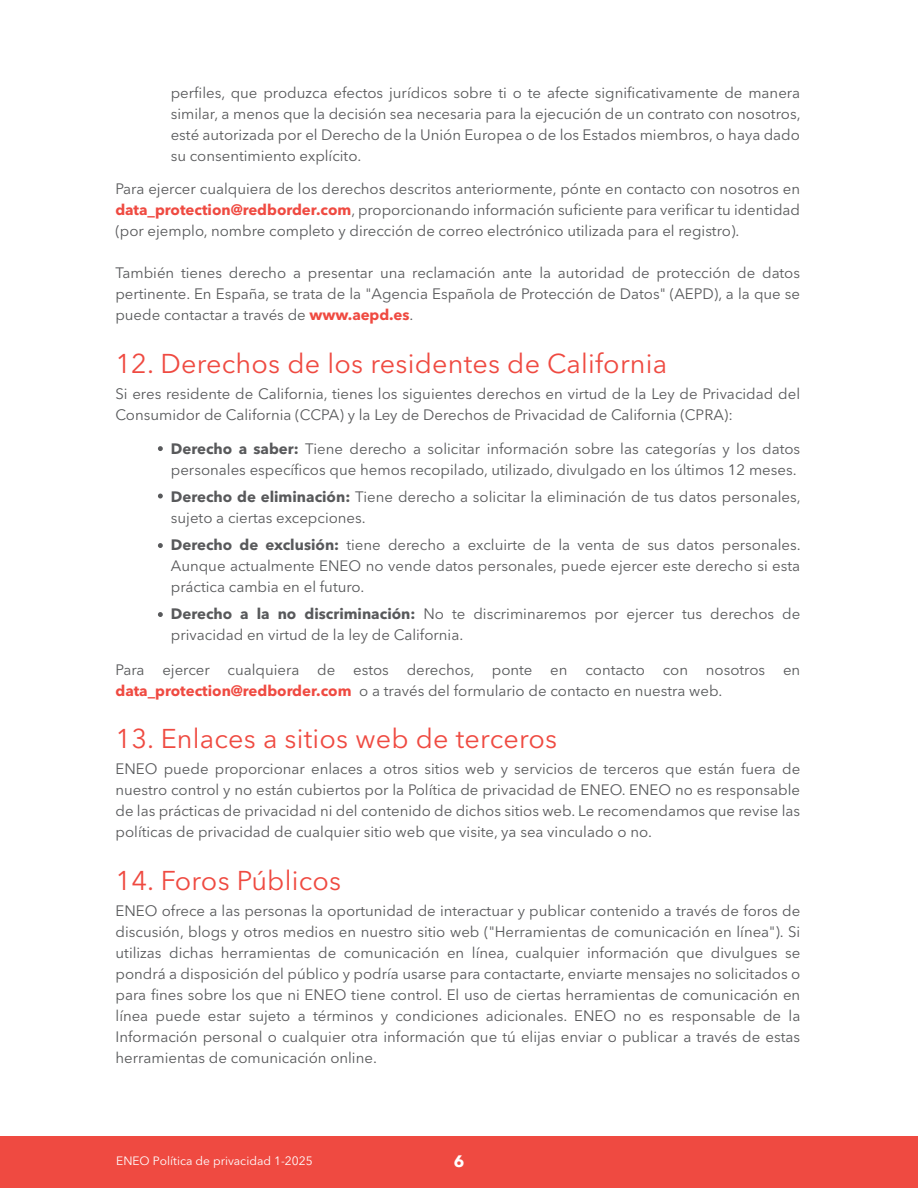
<style>
.page{position:relative;width:918px;height:1188px;background:#fff}
.page>*{position:absolute;margin:0;border:0;box-sizing:border-box;transform-origin:0 0}
.t1{font:27px "Avenir Next LT Pro";letter-spacing:.01em;color:#ef4a41}
.t2{font:700 16.5px "Avenir Next LT Pro";color:#fff}
.t3{font:15px/21px "Avenir Next LT Pro";color:#58595b;text-align:justify}
.t4{font:12px "Avenir Next LT Pro";color:#fff}
.s1{font-weight:700;color:#ef4a41}
.s2{font-weight:700}
</style>
<div class="page">
<div style="left:0;top:1137px;width:918px;height:51px;background:#ef4a41"></div>
<svg style="left:158px;top:446px;width:5px;height:5px"></svg>
<svg style="left:158px;top:494px;width:5px;height:5px"></svg>
<svg style="left:158px;top:543px;width:5px;height:5px"></svg>
<svg style="left:158px;top:612px;width:5px;height:5px"></svg>
<p class="t3" style="left:171px;top:82px;width:631px">perfiles, que produzca efectos jurídicos sobre ti o te afecte significativamente de manera similar, a menos que la decisión sea necesaria para la ejecución de un contrato con nosotros, esté autorizada por el Derecho de la Unión Europea o de los Estados miembros, o haya dado su consentimiento explícito.</p>
<p class="t3" style="left:115px;top:178px;width:686px">Para ejercer cualquiera de los derechos descritos anteriormente, pónte en contacto con nosotros en <span class="s1">data_protection@redborder.com</span>, proporcionando información suficiente para verificar tu identidad (por ejemplo, nombre completo y dirección de correo electrónico utilizada para el registro).</p>
<p class="t3" style="left:115px;top:262px;width:686px">También tienes derecho a presentar una reclamación ante la autoridad de protección de datos pertinente. En España, se trata de la "Agencia Española de Protección de Datos" (AEPD), a la que se puede contactar a través de <span class="s1">www.aepd.es</span>.</p>
<h1 class="t1" style="left:115px;top:348px;width:553px">12. Derechos de los residentes de California</h1>
<p class="t3" style="left:115px;top:384px;width:686px">Si eres residente de California, tienes los siguientes derechos en virtud de la Ley de Privacidad del<br>Consumidor de California (CCPA) y la Ley de Derechos de Privacidad de California (CPRA):</p>
<p class="t3" style="left:171px;top:439px;width:631px"><span class="s2">Derecho a saber:</span> Tiene derecho a solicitar información sobre las categorías y los datos personales específicos que hemos recopilado, utilizado, divulgado en los últimos 12 meses.</p>
<p class="t3" style="left:171px;top:487px;width:631px"><span class="s2">Derecho de eliminación:</span> Tiene derecho a solicitar la eliminación de tus datos personales, sujeto a ciertas excepciones.</p>
<p class="t3" style="left:171px;top:535px;width:631px"><span class="s2">Derecho de exclusión:</span> tiene derecho a excluirte de la venta de sus datos personales.<br>Aunque actualmente ENEO no vende datos personales, puede ejercer este derecho si esta práctica cambia en el futuro.</p>
<p class="t3" style="left:171px;top:604px;width:631px"><span class="s2">Derecho a la no discriminación:</span> No te discriminaremos por ejercer tus derechos de privacidad en virtud de la ley de California.</p>
<p class="t3" style="left:116px;top:659px;width:686px">Para ejercer cualquiera de estos derechos, ponte en contacto con nosotros en <span class="s1">data_protection@redborder.com</span> o a través del formulario de contacto en nuestra web.</p>
<h1 class="t1" style="left:116px;top:722px;width:443px">13. Enlaces a sitios web de terceros</h1>
<p class="t3" style="left:116px;top:758px;width:686px">ENEO puede proporcionar enlaces a otros sitios web y servicios de terceros que están fuera de nuestro control y no están cubiertos por la Política de privacidad de ENEO. ENEO no es responsable de las prácticas de privacidad ni del contenido de dichos sitios web. Le recomendamos que revise las políticas de privacidad de cualquier sitio web que visite, ya sea vinculado o no.</p>
<h1 class="t1" style="left:116px;top:865px;width:227px">14. Foros Públicos</h1>
<p class="t3" style="left:116px;top:901px;width:686px">ENEO ofrece a las personas la oportunidad de interactuar y publicar contenido a través de foros de discusión, blogs y otros medios en nuestro sitio web ("Herramientas de comunicación en línea"). Si utilizas dichas herramientas de comunicación en línea, cualquier información que divulgues se pondrá a disposición del público y podría usarse para contactarte, enviarte mensajes no solicitados o para fines sobre los que ni ENEO tiene control. El uso de ciertas herramientas de comunicación en línea puede estar sujeto a términos y condiciones adicionales. ENEO no es responsable de la Información personal o cualquier otra información que tú elijas enviar o publicar a través de estas herramientas de comunicación online.</p>
<p class="t4" style="left:116px;top:1154px;width:198px">ENEO Política de privacidad 1-2025</p>
<p class="t2" style="left:454px;top:1151px;width:12px">6</p>
</div>
